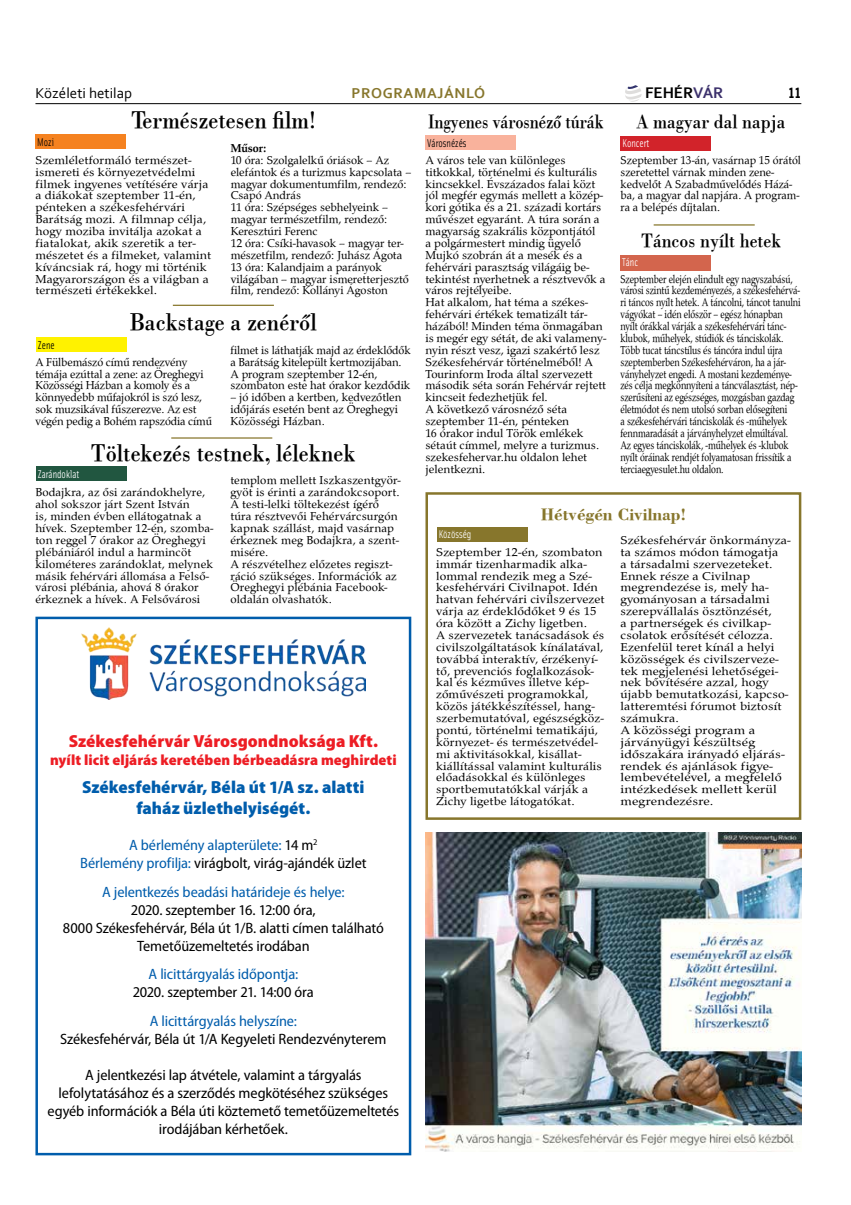
<style>
.page{position:relative;width:851px;height:1205px;background:#fff}
.page>*{position:absolute;margin:0;border:0;box-sizing:border-box;transform-origin:0 0}
.t1{font:25px "Bodoni PFL";color:#000;scale:.9 1}
.t2{font:20px "Bodoni PFL";color:#000;scale:.9 1}
.t3{font:20px "Bodoni PFL";color:#000;scale:.83 1}
.t4{font:900 semi-condensed 17.5px/21px "Myriad Pro";color:#005dac;text-align:center;scale:1.04 1}
.t5{font:900 semi-condensed 17.5px "Myriad Pro";color:#ed1d24;scale:1.04 1}
.t6{font:700 17.5px "Bodoni PFL";color:#87762c}
.t7{font:700 16.12px "Corbel";color:#000}
.t8{font:semi-condensed 15px/18px "Myriad Pro";letter-spacing:-.005em;color:#000;text-align:center;scale:1.04 1}
.t9{font:semi-condensed 15px/18px "Myriad Pro";letter-spacing:-.005em;color:#005dac;text-align:center;scale:1.04 1}
.t10{font:900 semi-condensed 15px "Myriad Pro";color:#ed1d24;scale:1.04 1}
.t11{font:15px "Corbel";color:#000}
.t12{font:700 15px "Corbel";letter-spacing:.04em;color:#87762c}
.t13{font:700 15px "Solex";color:#000}
.t14{font:11.88px/11.9px "Palladius";color:#000}
.t15{font:11.88px/11.9px "Palladius";color:#000;scale:.78 1}
.t16{font:11.88px/11.9px "Palladius";color:#000;scale:1.07 1}
.t17{font:11.88px/11.9px "Palladius";color:#000;scale:1.09 1}
.t18{font:11.88px/11.9px "Palladius";color:#000;scale:1.06 1}
.t19{font:11.88px/11.9px "Palladius";color:#000;scale:.96 1}
.t20{font:11.88px/11.9px "Palladius";color:#000;scale:.95 1}
.t21{font:700 11.88px "Palladius";color:#000}
.t22{font:11.25px "Solex";color:#fff;scale:.9 1}
.t23{font:11.25px "Solex";color:#000;scale:.9 1}
.s1{color:#3c316c}
.s2{color:#000}
</style>
<div class="page">
<hr style="left:35px;top:103px;width:766px;height:1px;background:#000">
<svg style="left:625px;top:85px;width:16px;height:17px"></svg>
<div style="left:425px;top:492px;width:376px;height:328px;border:2px solid #87762c"></div>
<img style="left:425px;top:832px;width:376px;height:319px">
<div style="left:35px;top:617px;width:376px;height:538px;border:2px solid #005dac"></div>
<img style="left:81px;top:627px;width:284px;height:73px">
<div style="left:437px;top:527px;width:90px;height:14px;background:#87762c"></div>
<div style="left:620px;top:136px;width:91px;height:14px;background:#d2232a"></div>
<div style="left:620px;top:255px;width:90px;height:15px;background:#d3654d"></div>
<div style="left:36px;top:338px;width:90px;height:14px;background:#fff200"></div>
<div style="left:36px;top:467px;width:90px;height:14px;background:#215640"></div>
<div style="left:35px;top:135px;width:91px;height:14px;background:#f58220"></div>
<hr style="left:653px;top:224px;width:101px;height:2px;background:#87762c">
<hr style="left:173px;top:305px;width:101px;height:1px;background:#87762c">
<hr style="left:171px;top:437px;width:101px;height:2px;background:#87762c">
<div style="left:425px;top:135px;width:90px;height:15px;background:#f9b29c"></div>
<h3 class="t7" style="left:645px;top:83px;width:69px">FEHÉR<span class="s1">VÁR</span></h3>
<p class="t11" style="left:35px;top:84px;width:98px">Közéleti hetilap</p>
<p class="t12" style="left:351px;top:84px;width:135px">PROGRAMAJÁNLÓ</p>
<p class="t13" style="left:788px;top:83px;width:14px">11</p>
<h1 class="t1" style="left:131px;top:103px;width:207px">Természetesen film!</h1>
<p class="t18" style="left:35px;top:154px;width:167px">Szemléletformáló természet&shy;ismereti és környezetvédelmi filmek ingyenes vetítésére várja a diákokat szeptember 11-én, pénteken a székesfehérvári<br>Barátság mozi. A filmnap célja, hogy moziba invitálja azokat a fiatalokat, akik szeretik a ter&shy;mészetet és a filmeket, valamint kíváncsiak rá, hogy mi történik<br>Magyarországon és a világban a természeti értékekkel.</p>
<p class="t23" style="left:37px;top:134px;width:20px">Mozi</p>
<p class="t21" style="left:231px;top:141px;width:37px">Műsor:</p>
<p class="t14" style="left:231px;top:154px;width:182px">10 óra: Szolgalelkű óriások – Az elefántok és a turizmus kapcsolata – magyar dokumentumfilm, rendező:<br>Csapó András<br>11 óra: Szépséges sebhelyeink – magyar természetfilm, rendező:<br>Keresztúri Ferenc<br>12 óra: Csíki-havasok – magyar ter&shy;mészetfilm, rendező: Juhász Ágota<br>13 óra: Kalandjaim a parányok világában – magyar ismeretterjesztő film, rendező: Kollányi Ágoston</p>
<h1 class="t1" style="left:130px;top:305px;width:209px">Backstage a zenéről</h1>
<p class="t23" style="left:38px;top:338px;width:20px">Zene</p>
<p class="t19" style="left:35px;top:356px;width:185px">A Fülbemászó című rendezvény témája ezúttal a zene: az Öreghegyi Közösségi Házban a komoly és a könnyedebb műfajokról is szó lesz, sok muzsikával fűszerezve. Az est végén pedig a Bohém rapszódia című</p>
<p class="t19" style="left:230px;top:344px;width:189px">filmet is láthatják majd az érdeklődők a Barátság kitelepült kertmozijában.<br>A program szeptember 12-én, szombaton este hat órakor kezdődik</p>
<p class="t14" style="left:230px;top:391px;width:172px">– jó időben a kertben, kedvezőtlen időjárás esetén bent az Öreghegyi<br>Közösségi Házban.</p>
<h1 class="t1" style="left:91px;top:435px;width:296px">Töltekezés testnek, léleknek</h1>
<p class="t22" style="left:38px;top:467px;width:48px">Zarándoklat</p>
<p class="t14" style="left:35px;top:486px;width:180px">Bodajkra, az ősi zarándokhelyre, ahol sokszor járt Szent István<br>is, minden évben ellátogatnak a hívek. Szeptember 12-én, szomba&shy;ton reggel 7 órakor az Öreghegyi plébániáról indul a harmincöt kilométeres zarándoklat, melynek másik fehérvári állomása a Felső&shy;városi plébánia, ahová 8 órakor érkeznek a hívek. A Felsővárosi</p>
<p class="t14" style="left:230px;top:475px;width:172px">templom mellett Iszkaszentgyör&shy;gyöt is érinti a zarándokcsoport.<br>A testi-lelki töltekezést ígérő túra résztvevői Fehérvárcsurgón kapnak szállást, majd vasárnap érkeznek meg Bodajkra, a szent&shy;misére.<br>A részvételhez előzetes regiszt&shy;ráció szükséges. Információk az<br>Öreghegyi plébánia Facebook&shy;oldalán olvashatók.</p>
<h3 class="t5" style="left:69px;top:731px;width:299px">Székesfehérvár Városgondnoksága Kft.</h3>
<p class="t10" style="left:50px;top:751px;width:335px">nyílt licit eljárás keretében bérbeadásra meghirdeti</p>
<h3 class="t4" style="left:82px;top:776px;width:273px">Székesfehérvár, Béla út 1/A sz. alatti faház üzlethelyiségét.</h3>
<p class="t9" style="left:80px;top:836px;width:277px">A bérlemény alapterülete: <span class="s2">14 m</span><sup>2<br></sup>Bérlemény profilja: <span class="s2">virágbolt, virág-ajándék üzlet</span></p>
<p class="t9" style="left:102px;top:883px;width:234px">A jelentkezés beadási határideje és helye:</p>
<p class="t8" style="left:63px;top:901px;width:310px">2020. szeptember 16. 12:00 óra,<br>8000 Székesfehérvár, Béla út 1/B. alatti címen található<br>Temetőüzemeltetés irodában</p>
<p class="t9" style="left:148px;top:965px;width:145px">A licittárgyalás időpontja:</p>
<p class="t8" style="left:133px;top:983px;width:176px">2020. szeptember 21. 14:00 óra</p>
<p class="t9" style="left:150px;top:1012px;width:143px">A licittárgyalás helyszíne:</p>
<p class="t8" style="left:60px;top:1030px;width:315px">Székesfehérvár, Béla út 1/A Kegyeleti Rendezvényterem</p>
<p class="t8" style="left:47px;top:1066px;width:339px">A jelentkezési lap átvétele, valamint a tárgyalás lefolytatásához és a szerződés megkötéséhez szükséges egyéb információk a Béla úti köztemető temetőüzemeltetés irodájában kérhetőek.</p>
<h2 class="t3" style="left:428px;top:108px;width:213px">Ingyenes városnéző túrák</h2>
<h2 class="t2" style="left:636px;top:108px;width:167px">A magyar dal napja</h2>
<p class="t23" style="left:427px;top:135px;width:45px">Városnézés</p>
<p class="t22" style="left:622px;top:136px;width:31px">Koncert</p>
<p class="t14" style="left:425px;top:154px;width:182px">A város tele van különleges titkokkal, történelmi és kulturális kincsekkel. Évszázados falai közt jól megfér egymás mellett a közép&shy;kori gótika és a 21. századi kortárs művészet egyaránt. A túra során a magyarság szakrális központjától<br>a polgármestert mindig ügyelő<br>Mujkó szobrán át a mesék és a fehérvári parasztság világáig be&shy;tekintést nyerhetnek a résztvevők a város rejtélyeibe.<br>Hat alkalom, hat téma a székes&shy;fehérvári értékek tematizált tár&shy;házából! Minden téma önmagában is megér egy sétát, de aki valamen - nyin részt vesz, igazi szakértő lesz<br>Székesfehérvár történelméből! A<br>Tourinform Iroda által szervezett második séta során Fehérvár rejtett kincseit fedezhetjük fel.<br>A következő városnéző séta szeptember 11-én, pénteken<br>16 órakor indul Török emlékek sétaút címmel, melyre a turizmus. szekesfehervar.hu oldalon lehet jelentkezni.</p>
<p class="t20" style="left:620px;top:154px;width:191px">Szeptember 13-án, vasárnap 15 órától szeretettel várnak minden zene&shy;kedvelőt A Szabadművelődés Házá&shy;ba, a magyar dal napjára. A program&shy;ra a belépés díjtalan.</p>
<h2 class="t2" style="left:641px;top:226px;width:157px">Táncos nyílt hetek</h2>
<p class="t22" style="left:622px;top:255px;width:19px">Tánc</p>
<p class="t15" style="left:620px;top:273px;width:232px">Szeptember elején elindult egy nagyszabású, városi szintű kezdeményezés, a székesfehérvá&shy;ri táncos nyílt hetek. A táncolni, táncot tanulni vágyókat – idén először – egész hónapban nyílt órákkal várják a székesfehérvári tánc&shy;klubok, műhelyek, stúdiók és tánciskolák.<br>Több tucat táncstílus és táncóra indul újra szeptemberben Székesfehérváron, ha a jár&shy;ványhelyzet engedi. A mostani kezdeménye&shy;zés célja megkönnyíteni a táncválasztást, nép&shy;szerűsíteni az egészséges, mozgásban gazdag életmódot és nem utolsó sorban elősegíteni<br>a székesfehérvári tánciskolák és -műhelyek fennmaradását a járványhelyzet elmúltával.<br>Az egyes tánciskolák, -műhelyek és -klubok nyílt óráinak rendjét folyamatosan frissítik a terciaegyesulet.hu oldalon.</p>
<h3 class="t6" style="left:540px;top:502px;width:147px">Hétvégén Civilnap!</h3>
<p class="t22" style="left:438px;top:527px;width:38px">Közösség</p>
<p class="t16" style="left:436px;top:546px;width:159px">Szeptember 12-én, szombaton immár tizenharmadik alka&shy;lommal rendezik meg a Szé&shy;kesfehérvári Civilnapot. Idén hatvan fehérvári civilszervezet várja az érdeklődőket 9 és 15 óra között a Zichy ligetben.<br>A szervezetek tanácsadások és civilszolgáltatások kínálatával, továbbá interaktív, érzékenyí&shy;tő, prevenciós foglalkozások&shy;kal és kézműves illetve kép&shy;zőművészeti programokkal, közös játékkészítéssel, hang&shy;szerbemutatóval, egészségköz&shy;pontú, történelmi tematikájú, környezet- és természetvédel&shy;mi aktivitásokkal, kisállat&shy;kiállítással valamint kulturális előadásokkal és különleges sportbemutatókkal várják a<br>Zichy ligetbe látogatókat.</p>
<p class="t17" style="left:620px;top:534px;width:157px">Székesfehérvár önkormányza&shy;ta számos módon támogatja<br>a társadalmi szervezeteket.<br>Ennek része a Civilnap megrendezése is, mely ha&shy;gyományosan a társadalmi szerepvállalás ösztönzését,<br>a partnerségek és civilkap&shy;csolatok erősítését célozza.<br>Ezenfelül teret kínál a helyi közösségek és civilszerveze&shy;tek megjelenési lehetőségei&shy;nek bővítésére azzal, hogy újabb bemutatkozási, kapcso&shy;latteremtési fórumot biztosít számukra.<br>A közösségi program a járványügyi készültség időszakára irányadó eljárás&shy;rendek és ajánlások figye&shy;lembevételével, a megfelelő intézkedések mellett kerül megrendezésre.</p>
</div>
